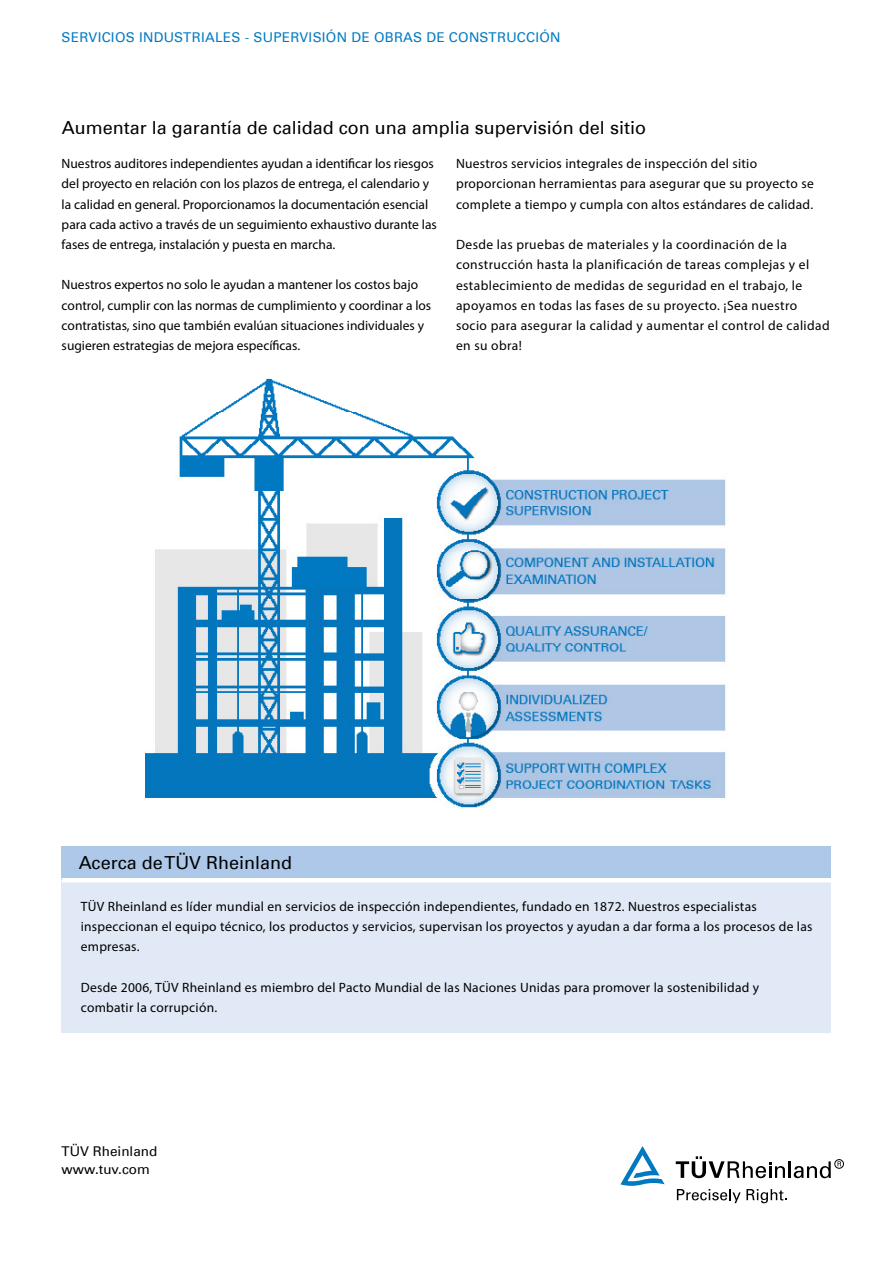
<style>
.page{position:relative;width:893px;height:1263px;background:#fff}
.page>*{position:absolute;margin:0;border:0;box-sizing:border-box;transform-origin:0 0}
.t1{font:18px "Univers Com 55 Roman";color:#000}
.t2{font:13.5px/20.2px "Myriad Pro";letter-spacing:.02em;color:#000}
.t3{font:13.5px/20.2px "Myriad Pro";color:#000}
.t4{font:13.5px "Univers Com 55 Roman";letter-spacing:.02em;color:#007ac2}
.t5{font:13.5px/18px "Univers Com 55 Roman";color:#000}
</style>
<div class="page">
<svg style="left:677px;top:1189px;width:110px;height:14px"></svg>
<svg style="left:676px;top:1156px;width:155px;height:22px"></svg>
<div style="left:834px;top:1159px;width:10px;height:9px;border:1px solid #000;border-radius:50%"></div>
<svg style="left:837px;top:1161px;width:4px;height:5px"></svg>
<svg style="left:620px;top:1146px;width:45px;height:40px"></svg>
<div style="left:62px;top:846px;width:769px;height:34px;background:#adc8e9"></div>
<div style="left:62px;top:880px;width:769px;height:152px;background:#e1e9f6"></div>
<hr style="left:62px;top:878px;width:769px;height:4px;background:#fff">
<img style="left:146px;top:378px;width:580px;height:430px">
<p class="t4" style="left:62px;top:29px;width:500px">SERVICIOS INDUSTRIALES - SUPERVISIÓN DE OBRAS DE CONSTRUCCIÓN</p>
<h1 class="t1" style="left:62px;top:117px;width:586px">Aumentar la garantía de calidad con una amplia supervisión del sitio</h1>
<p class="t3" style="left:62px;top:153px;width:377px">Nuestros auditores independientes ayudan a identificar los riesgos del proyecto en relación con los plazos de entrega, el calendario y la calidad en general. Proporcionamos la documentación esencial para cada activo a través de un seguimiento exhaustivo durante las fases de entrega, instalación y puesta en marcha.</p>
<p class="t3" style="left:62px;top:274px;width:371px">Nuestros expertos no solo le ayudan a mantener los costos bajo control, cumplir con las normas de cumplimiento y coordinar a los contratistas, sino que también evalúan situaciones individuales y sugieren estrategias de mejora específicas.</p>
<p class="t2" style="left:456px;top:153px;width:359px">Nuestros servicios integrales de inspección del sitio proporcionan herramientas para asegurar que su proyecto se complete a tiempo y cumpla con altos estándares de calidad.</p>
<p class="t2" style="left:456px;top:234px;width:375px">Desde las pruebas de materiales y la coordinación de la construcción hasta la planificación de tareas complejas y el establecimiento de medidas de seguridad en el trabajo, le apoyamos en todas las fases de su proyecto. ¡Sea nuestro socio para asegurar la calidad y aumentar el control de calidad en su obra!</p>
<h1 class="t1" style="left:79px;top:851px;width:215px">Acerca de TÜV Rheinland</h1>
<p class="t2" style="left:81px;top:896px;width:733px">TÜV Rheinland es líder mundial en servicios de inspección independientes, fundado en 1872. Nuestros especialistas inspeccionan el equipo técnico, los productos y servicios, supervisan los proyectos y ayudan a dar forma a los procesos de las empresas.</p>
<p class="t2" style="left:81px;top:977px;width:680px">Desde 2006, TÜV Rheinland es miembro del Pacto Mundial de las Naciones Unidas para promover la sostenibilidad y combatir la corrupción.</p>
<p class="t5" style="left:62px;top:1142px;width:97px">TÜV Rheinland www.tuv.com</p>
</div>
